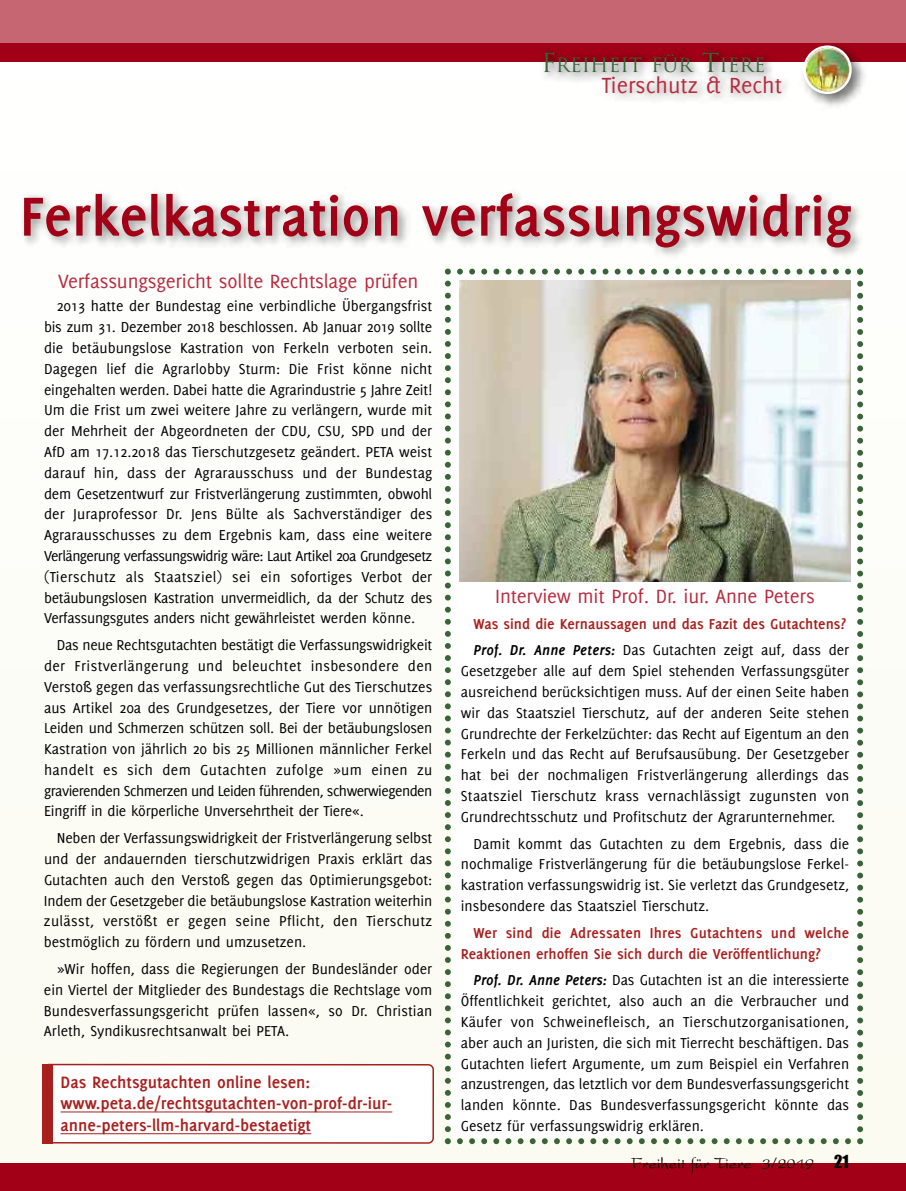
<style>
.page{position:relative;width:906px;height:1191px;background:#fff}
.page>*{position:absolute;margin:0;border:0;box-sizing:border-box;transform-origin:0 0}
.t1{font:700 60px "Delicious";color:#a10016}
.t2{font:24px "Delicious";color:#b92b3f}
.t3{font:21px "Delicious";letter-spacing:-.01em;color:#b92b3f}
.t4{font:19.2px "Trajan";color:#376536}
.t5{font:700 18px/21.8px "Delicious";color:#a8201e}
.t6{font:16.5px "President";color:#000}
.t7{font:15.75px/20.9px "Delicious";color:#000;text-align:justify}
.t8{font:700 15.75px/26.8px "Delicious";color:#a8201e}
.s1{font-size:25.5px}
.s2{font-style:italic;color:#000}
.s3{font-weight:400;color:#000}
.s4{font-weight:700;font-style:italic}
.s5{font-family:"Impact"}
</style>
<div class="page">
<div style="left:0;top:55px;width:906px;height:1135px;background:#fdfdf7"></div>
<div style="left:0;top:1163px;width:906px;height:28px;background:#a10016"></div>
<div style="left:0;top:0;width:906px;height:44px;background:#c76673"></div>
<div style="left:0;top:43px;width:906px;height:18px;background:#a10016"></div>
<img style="left:218px;top:61px;width:278px;height:1px">
<img style="left:496px;top:50px;width:300px;height:48px">
<img style="left:796px;top:52px;width:75px;height:52px">
<img style="left:803px;top:45px;width:48px;height:49px">
<img style="left:23px;top:104px;width:841px;height:168px">
<svg style="left:445px;top:268px;width:418px;height:876px"></svg>
<img style="left:459px;top:281px;width:391px;height:301px">
<svg style="left:47px;top:1063px;width:387px;height:80px"></svg>
<div style="left:43px;top:1064px;width:10px;height:79px;background:#a8201e"></div>
<hr style="left:61px;top:1111px;width:331px;height:1px;background:#a8201e">
<hr style="left:61px;top:1133px;width:250px;height:1px;background:#a8201e">
<p class="t4" style="left:541px;top:54px;width:226px"><span class="s1">F</span>REIHEIT FÜR <span class="s1">T</span>IERE</p>
<h2 class="t2" style="left:602px;top:76px;width:182px">Tierschutz &amp; Recht</h2>
<h1 class="t1" style="left:20px;top:194px;width:833px">Ferkelkastration verfassungswidrig</h1>
<h3 class="t3" style="left:58px;top:274px;width:362px">Verfassungsgericht sollte Rechtslage prüfen</h3>
<p class="t7" style="left:44px;top:297px;width:390px;text-indent:13px">2013 hatte der Bundestag eine verbindliche Übergangsfrist bis zum 31. Dezember 2018 beschlossen. Ab Januar 2019 sollte die betäubungslose Kastration von Ferkeln verboten sein.<br>Dagegen lief die Agrarlobby Sturm: Die Frist könne nicht eingehalten werden. Dabei hatte die Agrarindustrie 5 Jahre Zeit!<br>Um die Frist um zwei weitere Jahre zu verlängern, wurde mit der Mehrheit der Abgeordneten der CDU, CSU, SPD und der AfD am 17.12.2018 das Tierschutzgesetz geändert. PETA weist darauf hin, dass der Agrarausschuss und der Bundestag dem Gesetzentwurf zur Fristverlängerung zustimmten, obwohl der Juraprofessor Dr. Jens Bülte als Sachverständiger des Agrarausschusses zu dem Ergebnis kam, dass eine weitere Verlängerung verfassungswidrig wäre: Laut Artikel 20a Grundgesetz (Tierschutz als Staatsziel) sei ein sofortiges Verbot der betäubungslosen Kastration unvermeidlich, da der Schutz des Verfassungsgutes anders nicht gewährleistet werden könne.</p>
<p class="t7" style="left:44px;top:635px;width:390px;text-indent:13px">Das neue Rechtsgutachten bestätigt die Verfassungswidrigkeit der Fristverlängerung und beleuchtet insbesondere den Verstoß gegen das verfassungsrechtliche Gut des Tierschutzes aus Artikel 20a des Grundgesetzes, der Tiere vor unnötigen Leiden und Schmerzen schützen soll. Bei der betäubungslosen Kastration von jährlich 20 bis 25 Millionen männlicher Ferkel handelt es sich dem Gutachten zufolge »um einen zu gravierenden Schmerzen und Leiden führenden, schwerwiegenden Eingriff in die körperliche Unversehrtheit der Tiere«.</p>
<p class="t7" style="left:44px;top:828px;width:390px;text-indent:13px">Neben der Verfassungswidrigkeit der Fristverlängerung selbst und der andauernden tierschutzwidrigen Praxis erklärt das Gutachten auch den Verstoß gegen das Optimierungsgebot:<br>Indem der Gesetzgeber die betäubungslose Kastration weiterhin zulässt, verstößt er gegen seine Pflicht, den Tierschutz bestmöglich zu fördern und umzusetzen.</p>
<p class="t7" style="left:44px;top:959px;width:390px;text-indent:13px">»Wir hoffen, dass die Regierungen der Bundesländer oder ein Viertel der Mitglieder des Bundestags die Rechtslage vom Bundesverfassungsgericht prüfen lassen«, so Dr. Christian Arleth, Syndikusrechtsanwalt bei PETA.</p>
<h3 class="t3" style="left:495px;top:589px;width:321px">Interview mit Prof. Dr. iur. Anne Peters</h3>
<p class="t8" style="left:473px;top:611px;width:377px">Was sind die Kernaussagen und das Fazit des Gutachtens?<br><span class="s2">Prof. Dr. Anne Peters:</span> <span class="s3">Das Gutachten zeigt auf, dass der</span></p>
<p class="t7" style="left:461px;top:661px;width:390px">Gesetzgeber alle auf dem Spiel stehenden Verfassungsgüter ausreichend berücksichtigen muss. Auf der einen Seite haben wir das Staatsziel Tierschutz, auf der anderen Seite stehen Grundrechte der Ferkelzüchter: das Recht auf Eigentum an den Ferkeln und das Recht auf Berufsausübung. Der Gesetzgeber hat bei der nochmaligen Fristverlängerung allerdings das Staatsziel Tierschutz krass vernachlässigt zugunsten von Grundrechtsschutz und Profitschutz der Agrarunternehmer.</p>
<p class="t7" style="left:461px;top:834px;width:390px;text-indent:13px">Damit kommt das Gutachten zu dem Ergebnis, dass die nochmalige Fristverlängerung für die betäubungslose Ferkel&shy;kastration verfassungswidrig ist. Sie verletzt das Grundgesetz, insbesondere das Staatsziel Tierschutz.</p>
<p class="t8" style="left:461px;top:923px;width:390px;line-height:20.9px;text-indent:13px">Wer sind die Adressaten Ihres Gutachtens und welche<br>Reaktionen erhoffen Sie sich durch die Veröffentlichung?</p>
<p class="t7" style="left:461px;top:970px;width:390px;text-indent:13px"><span class="s4">Prof. Dr. Anne Peters:</span> Das Gutachten ist an die interessierte Öffentlichkeit gerichtet, also auch an die Verbraucher und Käufer von Schweinefleisch, an Tierschutzorganisationen, aber auch an Juristen, die sich mit Tierrecht beschäftigen. Das Gutachten liefert Argumente, um zum Beispiel ein Verfahren anzustrengen, das letztlich vor dem Bundesverfassungsgericht landen könnte. Das Bundesverfassungsgericht könnte das Gesetz für verfassungswidrig erklären.</p>
<p class="t5" style="left:61px;top:1072px;width:333px">Das Rechtsgutachten online lesen: www.peta.de/rechtsgutachten-von-prof-dr-iur&shy;anne-peters-llm-harvard-bestaetigt</p>
<p class="t6" style="left:631px;top:1158px;width:219px">Freiheit für Tiere 3/2019 <span class="s5">21</span></p>
</div>
